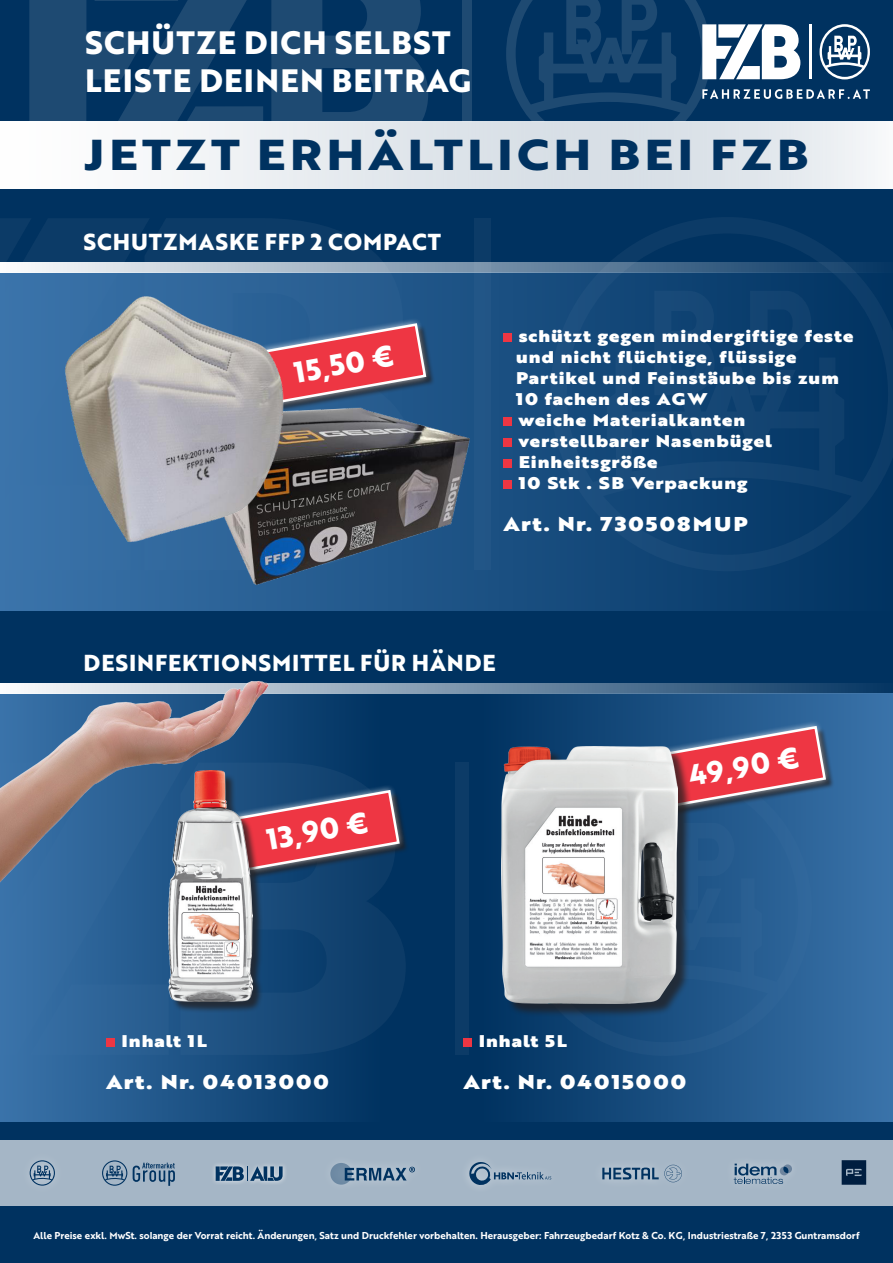
<style>
.page{position:relative;width:893px;height:1263px;background:#003260}
.page>*{position:absolute;margin:0;border:0;box-sizing:border-box;transform-origin:0 0}
.t1{font:700 42px "Brother 1816 Extra";letter-spacing:.085em;color:#003260;scale:1.17 1}
.t2{font:700 31.5px "Brother 1816 Extra";letter-spacing:.04em;color:#fff}
.t3{font:700 28.8px "Brother 1816 Extra";color:#fff}
.t4{font:700 22.5px "Brother 1816 Extra";letter-spacing:.04em;color:#fff}
.t5{font:19.5px "Brother 1816 Black";letter-spacing:.09em;color:#fff;scale:1.17 1}
.t6{font:16.5px "Brother 1816 Black";letter-spacing:.05em;color:#fff;scale:1.17 1}
.t7{font:9.75px "Brother 1816 Bold";color:#fff}
</style>
<div class="page">
<div style="left:462px;top:0;width:10px;height:122px;background:#1e4a72"></div>
<svg style="left:29px;top:0;width:399px;height:122px"></svg>
<svg style="left:506px;top:0;width:364px;height:122px"></svg>
<div style="left:0;top:1140px;width:893px;height:65px;background:#a5b6c6"></div>
<svg style="left:842px;top:1160px;width:24px;height:25px"></svg>
<svg style="left:330px;top:1163px;width:22px;height:22px"></svg>
<svg style="left:345px;top:1167px;width:70px;height:13px"></svg>
<svg style="left:468px;top:1162px;width:83px;height:24px"></svg>
<svg style="left:30px;top:1160px;width:25px;height:25px"></svg>
<svg style="left:602px;top:1165px;width:80px;height:17px"></svg>
<svg style="left:734px;top:1163px;width:58px;height:21px"></svg>
<div style="left:210px;top:1161px;width:78px;height:25px;background:#fff;opacity:.75"></div>
<svg style="left:216px;top:1166px;width:67px;height:15px"></svg>
<div style="left:455px;top:763px;width:13px;height:292px;background:#0c3b67"></div>
<svg style="left:383px;top:880px;width:22px;height:143px;fill:#0c3b67"></svg>
<svg style="left:611px;top:217px;width:233px;height:45px"></svg>
<div style="left:475px;top:218px;width:16px;height:352px;background:#0c3b67"></div>
<svg style="left:0;top:219px;width:10px;height:43px"></svg>
<svg style="left:0;top:272px;width:893px;height:338px;fill:#134576"></svg>
<div style="left:0;top:694px;width:383px;height:428px;background:linear-gradient(to right,#3a73aa,#053663)"></div>
<div style="left:480px;top:693px;width:413px;height:428px;background:linear-gradient(to right,#003260,#3b73aa)"></div>
<svg style="left:0;top:122px;width:893px;height:67px;background:#e7ebef"></svg>
<svg style="left:0;top:262px;width:870px;height:10px;background:#567695"></svg>
<svg style="left:289px;top:683px;width:581px;height:10px;background:#5b7b98"></svg>
<div style="left:503px;top:334px;width:9px;height:8px;background:#ee3643"></div>
<div style="left:503px;top:418px;width:9px;height:8px;background:#ee3643"></div>
<div style="left:503px;top:439px;width:9px;height:8px;background:#ee3643"></div>
<div style="left:503px;top:460px;width:9px;height:8px;background:#ee3643"></div>
<div style="left:503px;top:481px;width:9px;height:8px;background:#ee3643"></div>
<div style="left:106px;top:1039px;width:9px;height:8px;background:#ee3643"></div>
<div style="left:463px;top:1039px;width:9px;height:8px;background:#ee3643"></div>
<svg style="left:362px;top:316px;width:72px;height:80px;background:#9c5269"></svg>
<img style="left:362px;top:396px;width:127px;height:203px">
<img style="left:10px;top:219px;width:352px;height:392px">
<div style="left:239px;top:792px;width:170px;height:88px;background:#231f20;opacity:.75"></div>
<svg style="left:289px;top:782px;width:118px;height:96px"></svg>
<div style="left:170px;top:773px;width:93px;height:240px;background:#231f20;opacity:.75"></div>
<img style="left:169px;top:895px;width:83px;height:106px">
<img style="left:0;top:681px;width:289px;height:214px">
<div style="left:665px;top:728px;width:170px;height:88px;background:#231f20;opacity:.75"></div>
<svg style="left:656px;top:718px;width:177px;height:96px;background:#8d5470"></svg>
<div style="left:504px;top:748px;width:188px;height:270px;background:#231f20;opacity:.75"></div>
<img style="left:502px;top:746px;width:175px;height:258px">
<svg style="left:133px;top:1162px;width:42px;height:24px"></svg>
<svg style="left:102px;top:1160px;width:25px;height:26px"></svg>
<p class="t2" style="left:85px;top:19px;width:367px">SCHÜTZE DICH SELBST</p>
<p class="t2" style="left:85px;top:57px;width:388px">LEISTE DEINEN BEITRAG</p>
<p class="t1" style="left:84px;top:123px;width:621px">JETZT ERHÄLTLICH BEI FZB</p>
<p class="t4" style="left:84px;top:224px;width:359px">SCHUTZMASKE FFP 2 COMPACT</p>
<p class="t3" style="left:291px;top:351px;width:103px;rotate:-10deg">15,50 €</p>
<p class="t6" style="left:519px;top:323px;width:287px">schützt gegen mindergiftige feste</p>
<p class="t6" style="left:516px;top:344px;width:241px">und nicht flüchtige, flüssige</p>
<p class="t6" style="left:516px;top:365px;width:277px">Partikel und Feinstäube bis zum</p>
<p class="t6" style="left:516px;top:386px;width:165px">10 fachen des AGW</p>
<p class="t6" style="left:519px;top:407px;width:195px">weiche Materialkanten</p>
<p class="t6" style="left:519px;top:428px;width:218px">verstellbarer Nasenbügel</p>
<p class="t6" style="left:519px;top:449px;width:120px">Einheitsgröße</p>
<p class="t6" style="left:519px;top:470px;width:197px">10 Stk . SB Verpackung</p>
<p class="t5" style="left:503px;top:509px;width:210px">Art. Nr. 730508MUP</p>
<p class="t4" style="left:84px;top:645px;width:413px">DESINFEKTIONSMITTEL FÜR HÄNDE</p>
<p class="t3" style="left:263px;top:818px;width:105px;rotate:-10deg">13,90 €</p>
<p class="t3" style="left:685px;top:754px;width:114px;rotate:-10deg">49,90 €</p>
<p class="t6" style="left:122px;top:1028px;width:75px">Inhalt 1L</p>
<p class="t5" style="left:106px;top:1067px;width:192px">Art. Nr. 04013000</p>
<p class="t6" style="left:479px;top:1028px;width:77px">Inhalt 5L</p>
<p class="t5" style="left:463px;top:1067px;width:192px">Art. Nr. 04015000</p>
<p class="t7" style="left:33px;top:1227px;width:828px">Alle Preise exkl. MwSt. solange der Vorrat reicht. Änderungen, Satz und Druckfehler vorbehalten. Herausgeber: Fahrzeugbedarf Kotz &amp; Co. KG, Industriestraße 7, 2353 Guntramsdorf</p>
</div>
